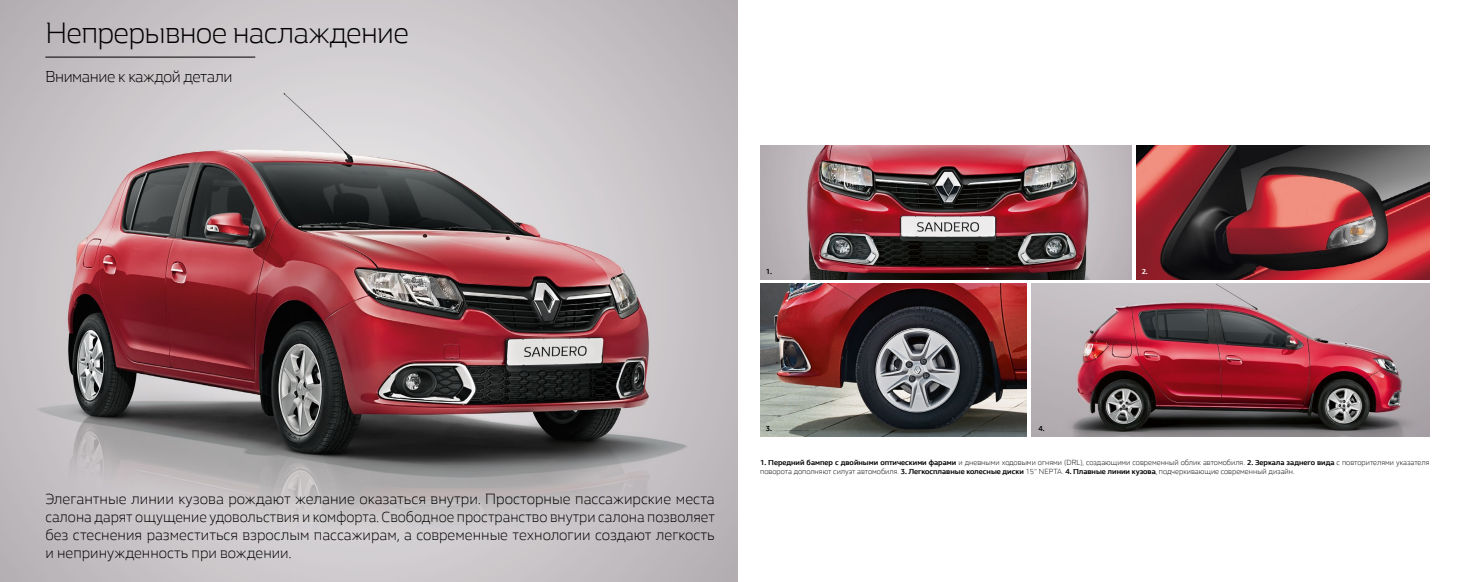
<style>
.page{position:relative;width:1475px;height:582px;background:#fff}
.page>*{position:absolute;margin:0;border:0;box-sizing:border-box;transform-origin:0 0}
.t1{font:300 30px "Renault Life";letter-spacing:-.025em;color:#000}
.t2{font:300 16px "Renault Life";letter-spacing:-.025em;color:#000}
.t3{font:300 15px/18px "Renault Life";color:#000;text-align:justify}
.t4{font:300 7.5px/9px "Renault Life";color:#000}
.t5{font:700 7.5px "Renault Life";color:#000}
.t6{font:700 7.5px "Renault Life";color:#fff}
.s1{font-weight:700}
</style>
<div class="page">
<img style="left:0;top:0;width:737px;height:581px">
<hr style="left:45px;top:57px;width:210px;height:1px;background:#000">
<img style="left:760px;top:284px;width:266px;height:152px">
<img style="left:1031px;top:284px;width:398px;height:152px">
<img style="left:1136px;top:145px;width:293px;height:134px">
<img style="left:760px;top:145px;width:371px;height:134px">
<h1 class="t1" style="left:45px;top:13px;width:365px">Непрерывное наслаждение</h1>
<h2 class="t2" style="left:45px;top:66px;width:189px">Внимание к каждой детали</h2>
<p class="t5" style="left:765px;top:266px;width:8px">1.</p>
<p class="t6" style="left:1141px;top:266px;width:8px">2.</p>
<p class="t3" style="left:45px;top:489px;width:670px">Элегантные линии кузова рождают желание оказаться внутри. Просторные пассажирские места салона дарят ощущение удовольствия и комфорта. Свободное пространство внутри салона позволяет без стеснения разместиться взрослым пассажирам, а современные технологии создают легкость и непринужденность при вождении.</p>
<p class="t5" style="left:765px;top:423px;width:8px">3.</p>
<p class="t5" style="left:1038px;top:423px;width:8px">4.</p>
<p class="t4" style="left:760px;top:457px;width:670px"><span class="s1">1. Передний бампер с двойными оптическими фарами</span> и дневными ходовыми огнями (DRL), создающими современный облик автомобиля. <span class="s1">2. Зеркала заднего вида</span> с повторителями указателя поворота дополняют силуэт автомобиля. <span class="s1">3. Легкосплавные колесные диски</span> 15" NEPTA. <span class="s1">4. Плавные линии кузова</span>, подчеркивающие современный дизайн.</p>
</div>
